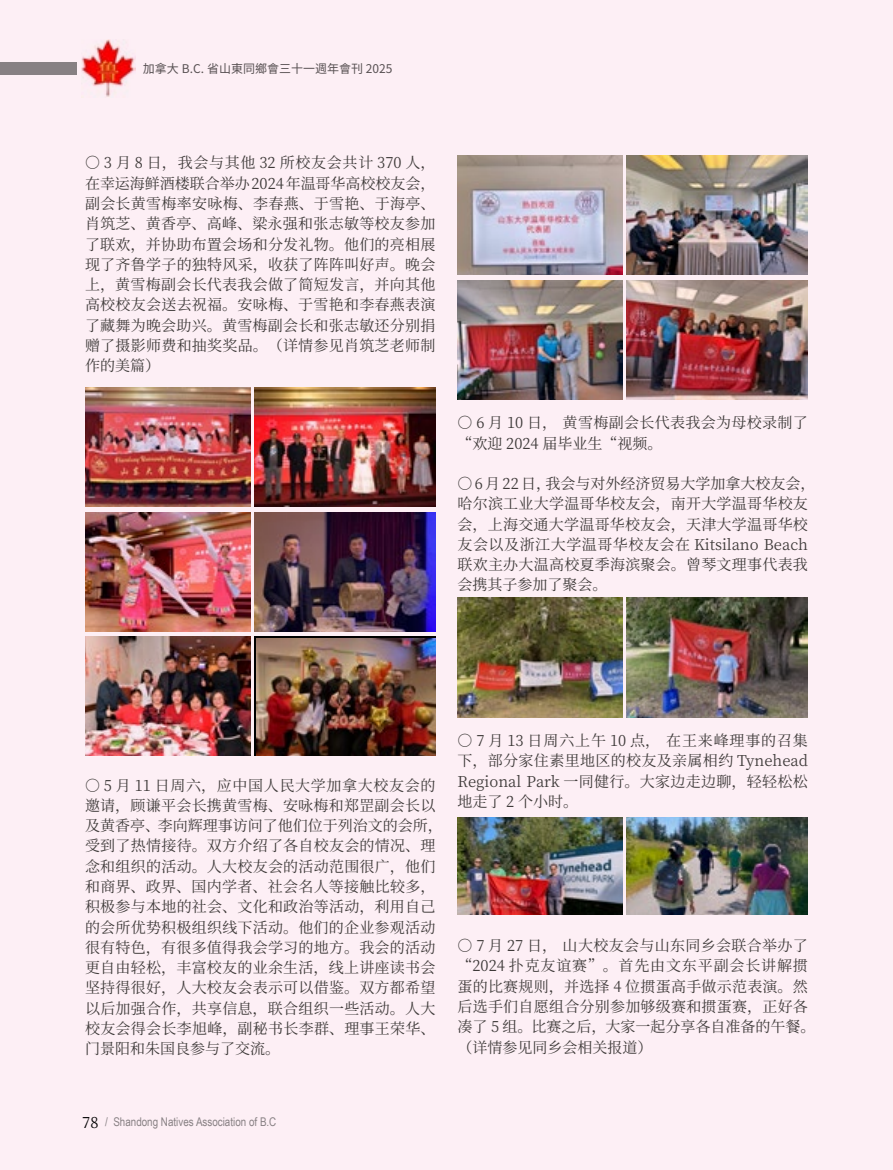
<style>
.page{position:relative;width:893px;height:1170px;background:#fff}
.page>*{position:absolute;margin:0;border:0;box-sizing:border-box;transform-origin:0 0}
.t1{font:15px/20.2px "Source Han Serif CN";letter-spacing:.02em;color:#3e3a39}
.t2{font:12px "Arial Narrow";color:#898989}
.t3{font:12px "Source Han Sans CN";color:#595757}
.s1{font-family:"Source Han Serif CN";font-size:15px;color:#000}
</style>
<div class="page">
<div style="left:0;top:0;width:893px;height:1169px;background:#fdeff5"></div>
<img style="left:85px;top:387px;width:165px;height:120px">
<img style="left:457px;top:155px;width:165px;height:120px">
<img style="left:85px;top:512px;width:165px;height:119px">
<img style="left:457px;top:280px;width:165px;height:120px">
<img style="left:457px;top:598px;width:165px;height:119px">
<img style="left:457px;top:817px;width:165px;height:97px">
<img style="left:85px;top:636px;width:165px;height:119px">
<img style="left:254px;top:387px;width:181px;height:119px">
<img style="left:626px;top:155px;width:182px;height:120px">
<img style="left:254px;top:512px;width:182px;height:119px">
<img style="left:626px;top:280px;width:182px;height:120px">
<img style="left:626px;top:598px;width:182px;height:119px">
<img style="left:626px;top:817px;width:182px;height:97px">
<div style="left:254px;top:636px;width:182px;height:119px;background:#000"></div>
<img style="left:256px;top:638px;width:180px;height:117px">
<p class="t3" style="left:143px;top:62px;width:251px">加拿大 B.C. 省山東同鄉會三十一週年會刊 2025</p>
<p class="t1" style="left:85px;top:153px;width:352px;text-align:justify">○ 3 月 8 日，我会与其他 32 所校友会共计 370 人，在幸运海鲜酒楼联合举办2024年温哥华高校校友会，副会长黄雪梅率安咏梅、李春燕、于雪艳、于海亭、肖筑芝、黄香亭、高峰、梁永强和张志敏等校友参加了联欢，并协助布置会场和分发礼物。他们的亮相展现了齐鲁学子的独特风采，收获了阵阵叫好声。晚会上，黄雪梅副会长代表我会做了简短发言，并向其他高校校友会送去祝福。安咏梅、于雪艳和李春燕表演了藏舞为晚会助兴。黄雪梅副会长和张志敏还分别捐赠了摄影师费和抽奖奖品。（详情参见肖筑芝老师制作的美篇）</p>
<p class="t1" style="left:458px;top:413px;width:352px">○ 6 月 10 日， 黄雪梅副会长代表我会为母校录制了“欢迎 2024 届毕业生“视频。</p>
<p class="t1" style="left:458px;top:474px;width:359px">○ 6 月 22 日，我会与对外经济贸易大学加拿大校友会，哈尔滨工业大学温哥华校友会，南开大学温哥华校友会，上海交通大学温哥华校友会，天津大学温哥华校友会以及浙江大学温哥华校友会在 Kitsilano Beach联欢主办大温高校夏季海滨聚会。曾琴文理事代表我会携其子参加了聚会。</p>
<p class="t1" style="left:85px;top:775px;width:359px">○ 5 月 11 日周六，应中国人民大学加拿大校友会的邀请，顾谦平会长携黄雪梅、安咏梅和郑罡副会长以及黄香亭、李向辉理事访问了他们位于列治文的会所，受到了热情接待。双方介绍了各自校友会的情况、理念和组织的活动。人大校友会的活动范围很广，他们和商界、政界、国内学者、社会名人等接触比较多，积极参与本地的社会、文化和政治等活动，利用自己的会所优势积极组织线下活动。他们的企业参观活动很有特色，有很多值得我会学习的地方。我会的活动更自由轻松，丰富校友的业余生活，线上讲座读书会坚持得很好，人大校友会表示可以借鉴。双方都希望以后加强合作，共享信息，联合组织一些活动。人大校友会得会长李旭峰，副秘书长李群、理事王荣华、门景阳和朱国良参与了交流。</p>
<p class="t1" style="left:458px;top:730px;width:352px;text-align:justify">○ 7 月 13 日周六上午 10 点， 在王来峰理事的召集下，部分家住素里地区的校友及亲属相约 Tynehead Regional Park 一同健行。大家边走边聊，轻轻松松地走了 2 个小时。</p>
<p class="t1" style="left:458px;top:935px;width:359px">○ 7 月 27 日， 山大校友会与山东同乡会联合举办了“2024 扑克友谊赛”。首先由文东平副会长讲解掼蛋的比赛规则，并选择 4 位掼蛋高手做示范表演。然后选手们自愿组合分别参加够级赛和掼蛋赛，正好各凑了 5 组。比赛之后，大家一起分享各自准备的午餐。（详情参见同乡会相关报道）</p>
<p class="t2" style="left:82px;top:1113px;width:196px"><span class="s1">78</span> / Shandong Natives Association of B.C</p>
</div>
